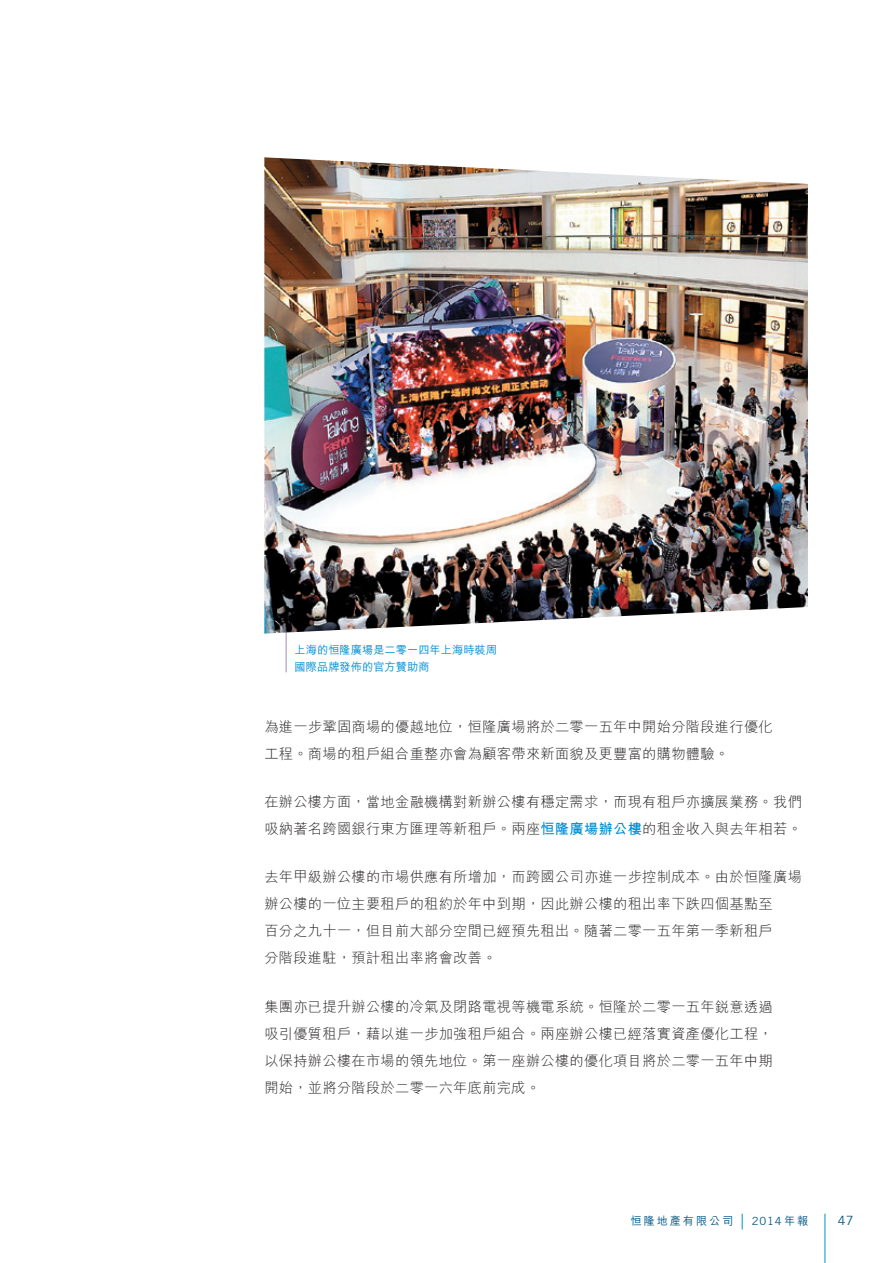
<style>
.page{position:relative;width:893px;height:1263px;background:#fff}
.page>*{position:absolute;margin:0;border:0;box-sizing:border-box;transform-origin:0 0}
.t1{font:300 14.25px/27px "M Hei HK";letter-spacing:.02em;color:#231f20}
.t2{font:12.75px "Trade Gothic LT Std";color:#075a88}
.t3{font:500 11.25px/16.5px "M Hei HK";color:#008fd5}
.t4{font:500 11.25px "M Hei HK";letter-spacing:.165em;color:#075a88}
.t5{font:11.25px "Trade Gothic LT Std";color:#075a88}
.s1{font-weight:700;color:#008fd5}
.s2{font-family:"M Hei HK";font-weight:500}
</style>
<div class="page">
<hr style="left:286px;top:602px;width:1px;height:43px;background:#a590c0">
<svg style="left:286px;top:645px;width:1px;height:27px"></svg>
<svg style="left:742px;top:1214px;width:1px;height:15px"></svg>
<hr style="left:825px;top:1214px;width:1px;height:49px;background:#008fd5">
<img style="left:264px;top:157px;width:544px;height:477px">
<p class="t3" style="left:295px;top:641px;width:204px">上海的恒隆廣場是二零一四年上海時裝周國際品牌發佈的官方贊助商</p>
<p class="t1" style="left:264px;top:713px;width:510px">為進一步鞏固商場的優越地位，恒隆廣場將於二零一五年中開始分階段進行優化工程。商場的租戶組合重整亦會為顧客帶來新面貌及更豐富的購物體驗。</p>
<p class="t1" style="left:264px;top:788px;width:539px">在辦公樓方面，當地金融機構對新辦公樓有穩定需求，而現有租戶亦擴展業務。我們吸納著名跨國銀行東方匯理等新租戶。兩座<span class="s1">恒隆廣場辦公樓</span>的租金收入與去年相若。</p>
<p class="t1" style="left:264px;top:863px;width:539px">去年甲級辦公樓的市場供應有所增加，而跨國公司亦進一步控制成本。由於恒隆廣場辦公樓的一位主要租戶的租約於年中到期，因此辦公樓的租出率下跌四個基點至<br>百分之九十一，但目前大部分空間已經預先租出。隨著二零一五年第一季新租戶<br>分階段進駐，預計租出率將會改善。</p>
<p class="t1" style="left:264px;top:992px;width:510px;text-align:justify">集團亦已提升辦公樓的冷氣及閉路電視等機電系統。恒隆於二零一五年銳意透過吸引優質租戶，藉以進一步加強租戶組合。兩座辦公樓已經落實資產優化工程，以保持辦公樓在市場的領先地位。第一座辦公樓的優化項目將於二零一五年中期開始，並將分階段於二零一六年底前完成。</p>
<p class="t4" style="left:630px;top:1212px;width:104px">恒隆地產有限公司</p>
<p class="t5" style="left:752px;top:1214px;width:58px">2014 <span class="s2">年報</span></p>
<p class="t2" style="left:838px;top:1212px;width:17px">47</p>
</div>
